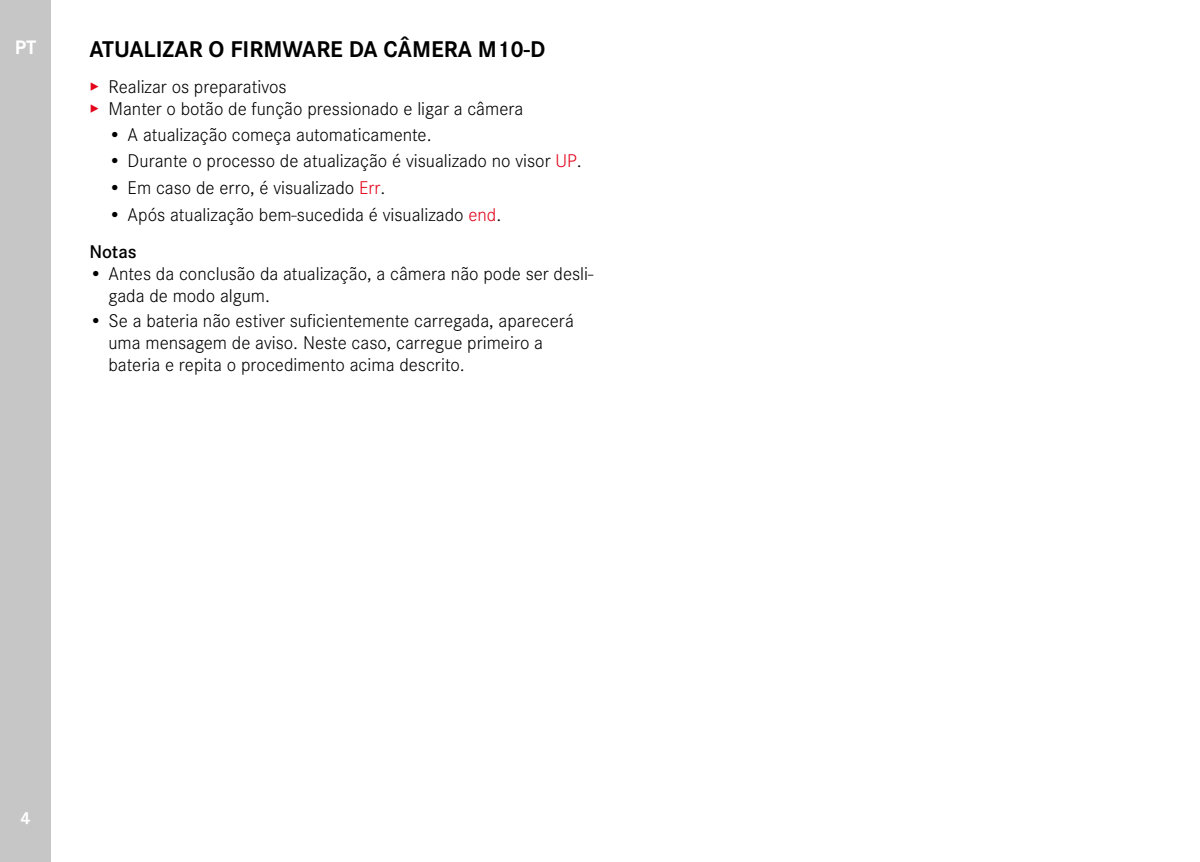
<style>
.page{position:relative;width:1200px;height:862px;background:#fff}
.page>*{position:absolute;margin:0;border:0;box-sizing:border-box;transform-origin:0 0}
.Heading____Heading_0{font:700 23.62px "Corporate S";color:#000}
.t1{font:700 20.25px "Corporate S";color:#fff}
.t2{font:300 19.12px/22.1px "Corporate S";color:#000}
.Heading____Note_Head{font:600 19.12px "Corporate S";color:#000}
.t3{font:700 18px "Corporate S";color:#fff}
.s1{color:#e3051b}
</style>
<div class="page">
<div style="left:0;top:0;width:51px;height:861px;background:#c6c6c6"></div>
<p class="t1" style="left:15px;top:32px;width:23px">PT</p>
<p class="Heading____Heading_0" style="left:89px;top:30px;width:457px">ATUALIZAR O FIRMWARE DA CÂMERA M10-D</p>
<p class="t2" style="left:89px;top:75px;width:199px"><span class="s1">▸</span> Realizar os preparativos</p>
<p class="t2" style="left:89px;top:97px;width:435px"><span class="s1">▸</span> Manter o botão de função pressionado e ligar a câmera</p>
<p class="t2" style="left:108px;top:122px;width:324px">• A atualização começa automaticamente.</p>
<p class="t2" style="left:108px;top:149px;width:474px">• Durante o processo de atualização é visualizado no visor <span class="s1">UP</span>.</p>
<p class="t2" style="left:108px;top:176px;width:278px">• Em caso de erro, é visualizado <span class="s1">Err</span>.</p>
<p class="t2" style="left:108px;top:202px;width:394px">• Após atualização bem-sucedida é visualizado <span class="s1">end</span>.</p>
<p class="Heading____Note_Head" style="left:89px;top:237px;width:49px">Notas</p>
<p class="t2" style="left:108px;top:261px;width:486px;text-indent:-19px">• Antes da conclusão da atualização, a câmera não pode ser desli&shy;gada de modo algum.</p>
<p class="t2" style="left:108px;top:308px;width:466px;text-indent:-19px">• Se a bateria não estiver suficientemente carregada, aparecerá uma mensagem de aviso. Neste caso, carregue primeiro a bateria e repita o procedimento acima descrito.</p>
<p class="t3" style="left:20px;top:802px;width:12px">4</p>
</div>
